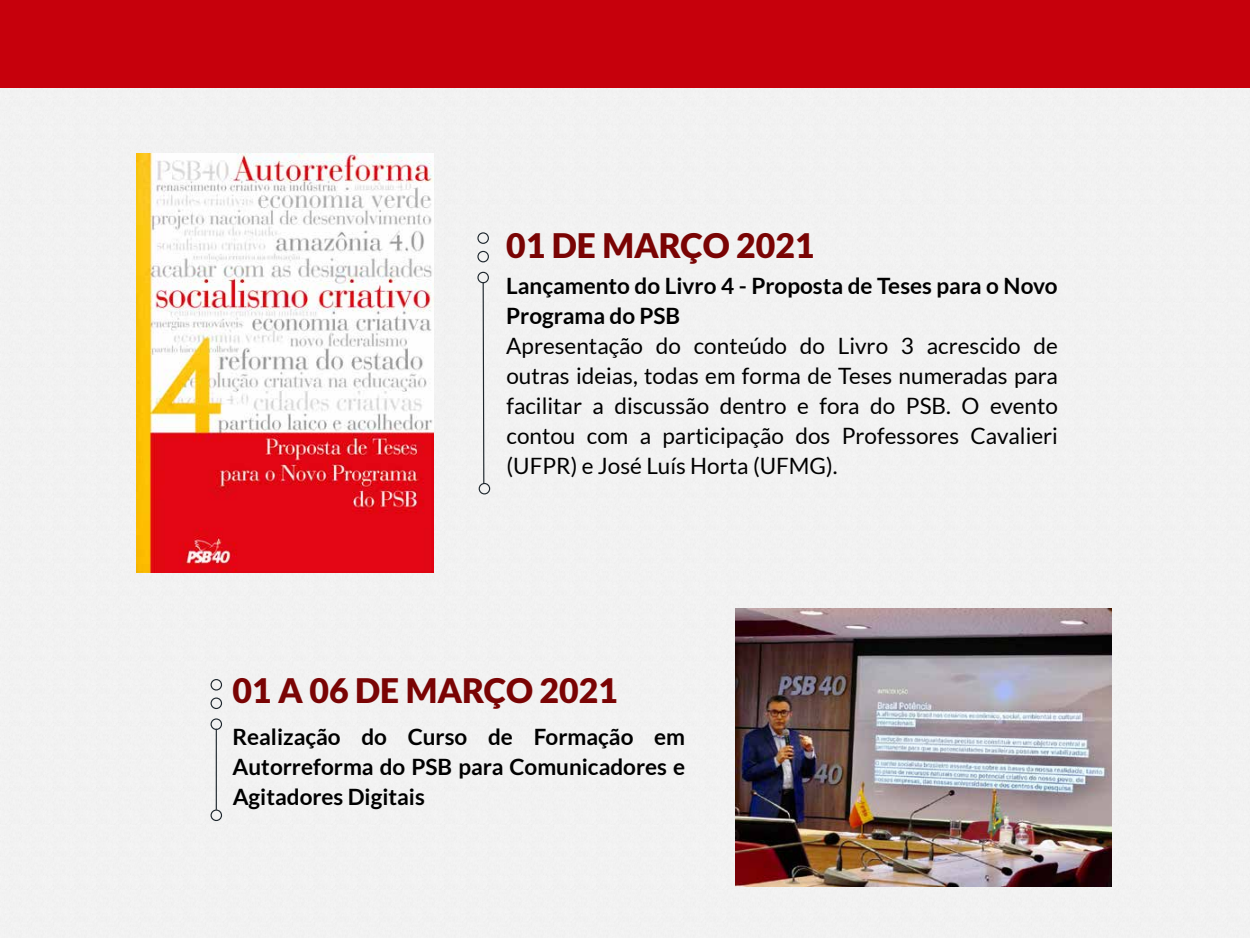
<style>
.page{position:relative;width:1250px;height:938px;background:#fff}
.page>*{position:absolute;margin:0;border:0;box-sizing:border-box;transform-origin:0 0}
.t1{font:900 33.75px "Lato";color:#7a0404}
.t2{font:22.5px/30px "Lato";color:#000;text-align:justify}
.t3{font:700 22.5px/30px "Lato";color:#000;text-align:justify}
</style>
<div class="page">
<div style="left:0;top:87px;width:1250px;height:851px;background:#f2f2f2"></div>
<div style="left:0;top:0;width:1250px;height:87px;background:#c6000c"></div>
<div style="left:211px;top:718px;width:11px;height:12px;border:1px solid #1d262d;border-radius:50%"></div>
<div style="left:211px;top:809px;width:11px;height:12px;border:1px solid #1d262d;border-radius:50%"></div>
<div style="left:211px;top:697px;width:11px;height:12px;border:1px solid #1d262d;border-radius:50%"></div>
<div style="left:211px;top:679px;width:11px;height:11px;border:1px solid #1d262d;border-radius:50%"></div>
<hr style="left:216px;top:728px;width:1px;height:81px;background:#1d262d">
<img style="left:736px;top:609px;width:376px;height:277px">
<img style="left:137px;top:153px;width:297px;height:419px">
<div style="left:477px;top:272px;width:12px;height:11px;border:1px solid #1d262d;border-radius:50%"></div>
<div style="left:479px;top:483px;width:11px;height:11px;border:1px solid #1d262d;border-radius:50%"></div>
<div style="left:477px;top:251px;width:12px;height:11px;border:1px solid #1d262d;border-radius:50%"></div>
<div style="left:477px;top:232px;width:12px;height:12px;border:1px solid #1d262d;border-radius:50%"></div>
<svg style="left:482px;top:281px;width:3px;height:204px"></svg>
<h1 class="t1" style="left:506px;top:226px;width:310px">01 DE MARÇO 2021</h1>
<p class="t3" style="left:506px;top:270px;width:553px">Lançamento do Livro 4 - Proposta de Teses para o Novo<br>Programa do PSB</p>
<p class="t2" style="left:506px;top:330px;width:553px">Apresentação do conteúdo do Livro 3 acrescido de outras ideias, todas em forma de Teses numeradas para facilitar a discussão dentro e fora do PSB. O evento contou com a participação dos Professores Cavalieri (UFPR) e José Luís Horta (UFMG).</p>
<h1 class="t1" style="left:232px;top:671px;width:387px">01 A 06 DE MARÇO 2021</h1>
<p class="t3" style="left:232px;top:721px;width:454px">Realização do Curso de Formação em Autorreforma do PSB para Comunicadores e Agitadores Digitais</p>
</div>
